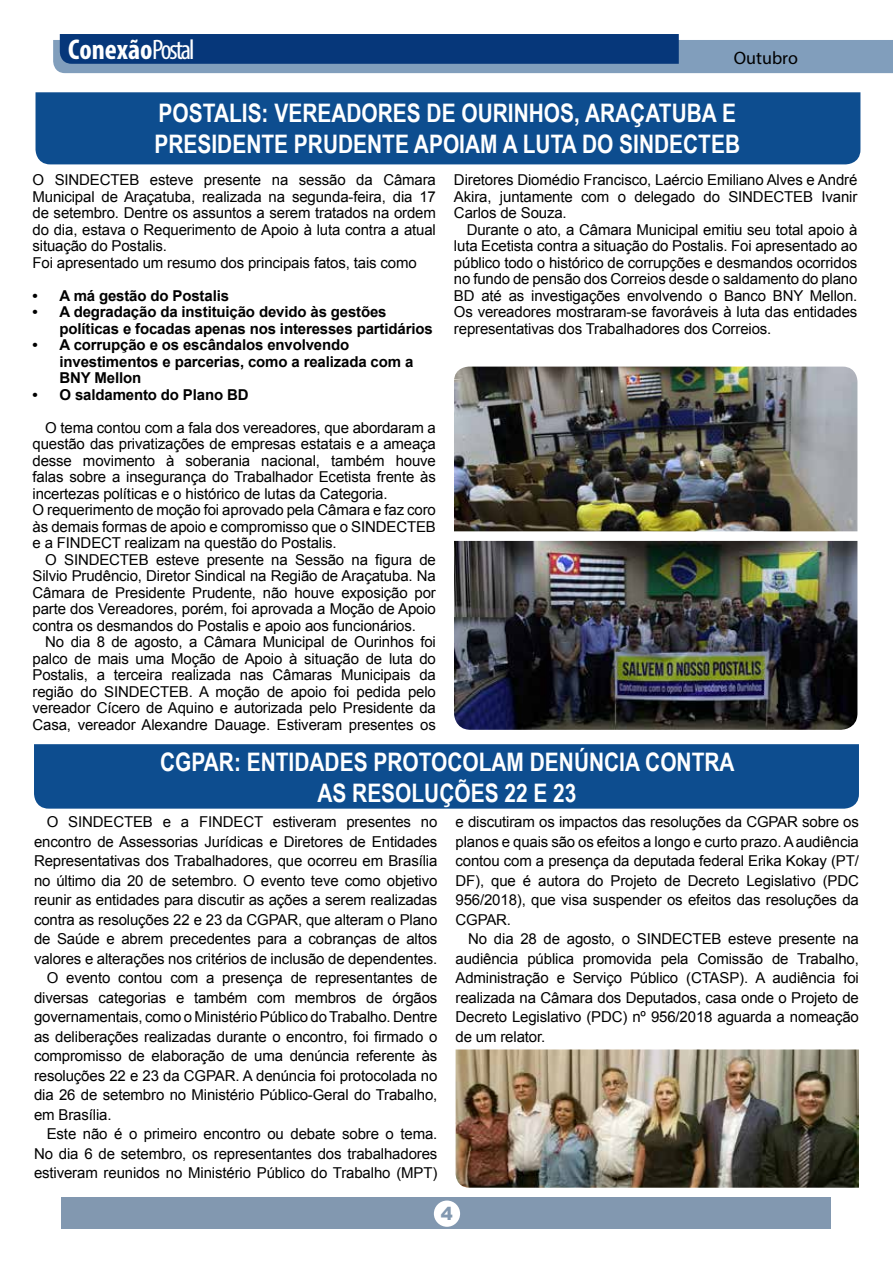
<style>
.page{position:relative;width:893px;height:1263px;background:#fff}
.page>*{position:absolute;margin:0;border:0;box-sizing:border-box;transform-origin:0 0}
.t1{font:700 condensed 28.65px "Myriad Pro";color:#fff}
.t2{font:700 25.5px/30.6px "Arial Narrow";color:#fff}
.t3{font:18px "Myriad Pro";color:#000}
.t4{font:900 18px "Arial";color:#8298b0}
.t5{font:15px/16.5px "Arial";letter-spacing:-.01em;color:#000;text-align:justify}
.t6{font:700 15px/16.5px "Arial";letter-spacing:-.01em;color:#000}
.s1{font-weight:400;font-size:28.35px}
</style>
<div class="page">
<svg style="left:53px;top:34px;width:840px;height:39px;background:#406799"></svg>
<div style="left:62px;top:1198px;width:769px;height:31px;background:#8298b0"></div>
<div style="left:434px;top:1200px;width:26px;height:27px;background:#fff;border-radius:50%"></div>
<div style="left:34px;top:744px;width:825px;height:65px;background:#0d4d8f"></div>
<img style="left:456px;top:1049px;width:403px;height:139px">
<div style="left:36px;top:92px;width:824px;height:72px;background:#0d4d8f"></div>
<img style="left:454px;top:541px;width:403px;height:189px">
<img style="left:454px;top:367px;width:403px;height:164px">
<h1 class="t1" style="left:68px;top:31px;width:128px">Conexão<span class="s1">Postal</span></h1>
<p class="t3" style="left:734px;top:47px;width:66px">Outubro</p>
<h2 class="t2" style="left:155px;top:97px;width:587px">POSTALIS: VEREADORES DE OURINHOS, ARAÇATUBA E<br>PRESIDENTE PRUDENTE APOIAM A LUTA DO SINDECTEB</h2>
<p class="t5" style="left:33px;top:171px;width:405px;text-align:left">O SINDECTEB esteve presente na sessão da Câmara Municipal de Araçatuba, realizada na segunda-feira, dia 17 de setembro. Dentre os assuntos a serem tratados na ordem do dia, estava o Requerimento de Apoio à luta contra a atual situação do Postalis.<br>Foi apresentado um resumo dos principais fatos, tais como</p>
<p class="t6" style="left:33px;top:287px;width:198px">• A má gestão do Postalis</p>
<p class="t6" style="left:60px;top:304px;width:375px;text-indent:-27px">• A degradação da instituição devido às gestões políticas e focadas apenas nos interesses partidários</p>
<p class="t6" style="left:60px;top:337px;width:355px;text-indent:-27px">• A corrupção e os escândalos envolvendo investimentos e parcerias, como a realizada com a<br>BNY Mellon</p>
<p class="t6" style="left:33px;top:386px;width:218px">• O saldamento do Plano BD</p>
<p class="t5" style="left:33px;top:419px;width:405px;text-align:left;text-indent:13px">O tema contou com a fala dos vereadores, que abordaram a questão das privatizações de empresas estatais e a ameaça desse movimento à soberania nacional, também houve falas sobre a insegurança do Trabalhador Ecetista frente às incertezas políticas e o histórico de lutas da Categoria.<br>O requerimento de moção foi aprovado pela Câmara e faz coro às demais formas de apoio e compromisso que o SINDECTEB e a FINDECT realizam na questão do Postalis.</p>
<p class="t5" style="left:33px;top:551px;width:405px;text-indent:13px">O SINDECTEB esteve presente na Sessão na figura de Silvio Prudêncio, Diretor Sindical na Região de Araçatuba. Na Câmara de Presidente Prudente, não houve exposição por parte dos Vereadores, porém, foi aprovada a Moção de Apoio contra os desmandos do Postalis e apoio aos funcionários.</p>
<p class="t5" style="left:33px;top:633px;width:405px;text-indent:13px">No dia 8 de agosto, a Câmara Municipal de Ourinhos foi palco de mais uma Moção de Apoio à situação de luta do Postalis, a terceira realizada nas Câmaras Municipais da região do SINDECTEB. A moção de apoio foi pedida pelo vereador Cícero de Aquino e autorizada pelo Presidente da Casa, vereador Alexandre Dauage. Estiveram presentes os</p>
<p class="t5" style="left:454px;top:171px;width:405px">Diretores Diomédio Francisco, Laércio Emiliano Alves e André Akira, juntamente com o delegado do SINDECTEB Ivanir Carlos de Souza.</p>
<p class="t5" style="left:454px;top:221px;width:405px;text-indent:13px">Durante o ato, a Câmara Municipal emitiu seu total apoio à luta Ecetista contra a situação do Postalis. Foi apresentado ao público todo o histórico de corrupções e desmandos ocorridos no fundo de pensão dos Correios desde o saldamento do plano BD até as investigações envolvendo o Banco BNY Mellon.<br>Os vereadores mostraram-se favoráveis à luta das entidades representativas dos Trabalhadores dos Correios.</p>
<h2 class="t2" style="left:160px;top:745px;width:576px;text-align:center">CGPAR: ENTIDADES PROTOCOLAM DENÚNCIA CONTRA<br>AS RESOLUÇÕES 22 E 23</h2>
<p class="t5" style="left:47px;top:813px;width:392px">O SINDECTEB e a FINDECT estiveram presentes no</p>
<p class="t5" style="left:34px;top:833px;width:405px">encontro de Assessorias Jurídicas e Diretores de Entidades</p>
<p class="t5" style="left:34px;top:852px;width:405px">Representativas dos Trabalhadores, que ocorreu em Brasília</p>
<p class="t5" style="left:34px;top:872px;width:405px">no último dia 20 de setembro. O evento teve como objetivo</p>
<p class="t5" style="left:34px;top:891px;width:405px">reunir as entidades para discutir as ações a serem realizadas</p>
<p class="t5" style="left:34px;top:911px;width:405px">contra as resoluções 22 e 23 da CGPAR, que alteram o Plano</p>
<p class="t5" style="left:34px;top:930px;width:405px">de Saúde e abrem precedentes para a cobranças de altos</p>
<p class="t5" style="left:34px;top:950px;width:405px">valores e alterações nos critérios de inclusão de dependentes.</p>
<p class="t5" style="left:47px;top:969px;width:392px">O evento contou com a presença de representantes de</p>
<p class="t5" style="left:34px;top:989px;width:405px">diversas categorias e também com membros de órgãos</p>
<p class="t5" style="left:34px;top:1008px;width:405px">governamentais, como o Ministério Público do Trabalho. Dentre</p>
<p class="t5" style="left:34px;top:1028px;width:405px">as deliberações realizadas durante o encontro, foi firmado o</p>
<p class="t5" style="left:34px;top:1047px;width:405px">compromisso de elaboração de uma denúncia referente às</p>
<p class="t5" style="left:34px;top:1067px;width:405px">resoluções 22 e 23 da CGPAR. A denúncia foi protocolada no</p>
<p class="t5" style="left:34px;top:1086px;width:405px">dia 26 de setembro no Ministério Público-Geral do Trabalho,</p>
<p class="t5" style="left:34px;top:1106px;width:79px">em Brasília.</p>
<p class="t5" style="left:47px;top:1125px;width:392px">Este não é o primeiro encontro ou debate sobre o tema.</p>
<p class="t5" style="left:34px;top:1145px;width:405px">No dia 6 de setembro, os representantes dos trabalhadores</p>
<p class="t5" style="left:34px;top:1164px;width:405px">estiveram reunidos no Ministério Público do Trabalho (MPT)</p>
<p class="t5" style="left:455px;top:812px;width:405px;line-height:19.5px">e discutiram os impactos das resoluções da CGPAR sobre os planos e quais são os efeitos a longo e curto prazo. A audiência contou com a presença da deputada federal Erika Kokay (PT/ DF), que é autora do Projeto de Decreto Legislativo (PDC 956/2018), que visa suspender os efeitos das resoluções da CGPAR.</p>
<p class="t5" style="left:455px;top:929px;width:405px;line-height:19.5px;text-indent:13px">No dia 28 de agosto, o SINDECTEB esteve presente na audiência pública promovida pela Comissão de Trabalho, Administração e Serviço Público (CTASP). A audiência foi realizada na Câmara dos Deputados, casa onde o Projeto de Decreto Legislativo (PDC) nº 956/2018 aguarda a nomeação de um relator.</p>
<p class="t4" style="left:441px;top:1200px;width:14px">4</p>
</div>
